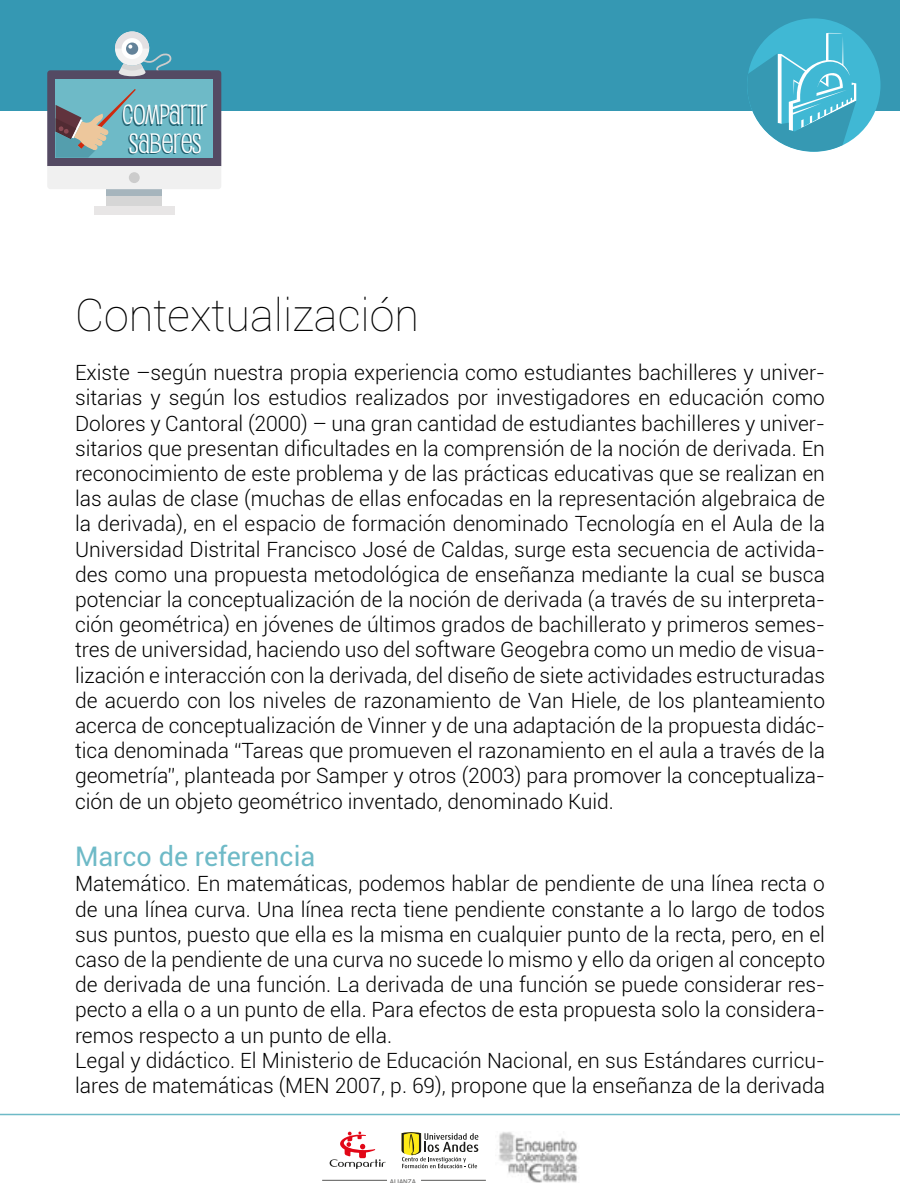
<style>
.page{position:relative;width:900px;height:1200px;background:#fff}
.page>*{position:absolute;margin:0;border:0;box-sizing:border-box;transform-origin:0 0}
.t1{font:100 45px "Roboto";color:#000}
.t2{font:27.3px/28.5px "Pupcat Rg";color:#fff}
.t3{font:27px "Roboto";color:#6ebac7}
.t4{font:300 21px/25.2px "Roboto";color:#000;text-align:justify}
.t5{font:500 7.05px "Helvetica Neue";color:#575756}
</style>
<div class="page">
<div style="left:0;top:0;width:900px;height:111px;background:#3598b3"></div>
<div style="left:107px;top:188px;width:55px;height:20px;background:#d6d6d6"></div>
<div style="left:94px;top:206px;width:81px;height:8px;background:#e8e6e6"></div>
<div style="left:107px;top:189px;width:55px;height:6px;background:#a6b5bd"></div>
<svg style="left:47px;top:31px;width:174px;height:158px"></svg>
<div style="left:747px;top:18px;width:134px;height:134px;background:#40b8d4;border-radius:50%"></div>
<svg style="left:747px;top:33px;width:109px;height:119px"></svg>
<hr style="left:0;top:1114px;width:900px;height:1px;background:#6ebac7">
<img style="left:498px;top:1132px;width:80px;height:51px">
<hr style="left:322px;top:1180px;width:65px;height:1px;background:#575756">
<hr style="left:421px;top:1180px;width:65px;height:1px;background:#575756">
<svg style="left:330px;top:1132px;width:56px;height:37px"></svg>
<svg style="left:402px;top:1132px;width:76px;height:36px"></svg>
<h2 class="t2" style="left:123px;top:99px;width:87px">COMPARTIR<br>SABERES</h2>
<h1 class="t1" style="left:75px;top:284px;width:346px">Contextualización</h1>
<p class="t4" style="left:75px;top:359px;width:752px">Existe –según nuestra propia experiencia como estudiantes bachilleres y univer&shy;sitarias y según los estudios realizados por investigadores en educación como Dolores y Cantoral (2000) – una gran cantidad de estudiantes bachilleres y univer&shy;sitarios que presentan dificultades en la comprensión de la noción de derivada. En reconocimiento de este problema y de las prácticas educativas que se realizan en las aulas de clase (muchas de ellas enfocadas en la representación algebraica de la derivada), en el espacio de formación denominado Tecnología en el Aula de la Universidad Distrital Francisco José de Caldas, surge esta secuencia de activida&shy;des como una propuesta metodológica de enseñanza mediante la cual se busca potenciar la conceptualización de la noción de derivada (a través de su interpreta&shy;ción geométrica) en jóvenes de últimos grados de bachillerato y primeros semes&shy;tres de universidad, haciendo uso del software Geogebra como un medio de visua&shy;lización e interacción con la derivada, del diseño de siete actividades estructuradas de acuerdo con los niveles de razonamiento de Van Hiele, de los planteamiento acerca de conceptualización de Vinner y de una adaptación de la propuesta didác&shy;tica denominada “Tareas que promueven el razonamiento en el aula a través de la geometría”, planteada por Samper y otros (2003) para promover la conceptualiza&shy;ción de un objeto geométrico inventado, denominado Kuid.</p>
<p class="t3" style="left:75px;top:838px;width:242px">Marco de referencia</p>
<p class="t4" style="left:75px;top:871px;width:752px;text-align:left">Matemático. En matemáticas, podemos hablar de pendiente de una línea recta o de una línea curva. Una línea recta tiene pendiente constante a lo largo de todos sus puntos, puesto que ella es la misma en cualquier punto de la recta, pero, en el caso de la pendiente de una curva no sucede lo mismo y ello da origen al concepto de derivada de una función. La derivada de una función se puede considerar res&shy;pecto a ella o a un punto de ella. Para efectos de esta propuesta solo la considera&shy;remos respecto a un punto de ella.<br>Legal y didáctico. El Ministerio de Educación Nacional, en sus Estándares curricu&shy;lares de matemáticas (MEN 2007, p. 69), propone que la enseñanza de la derivada</p>
<p class="t5" style="left:390px;top:1177px;width:28px">ALIANZA</p>
</div>
